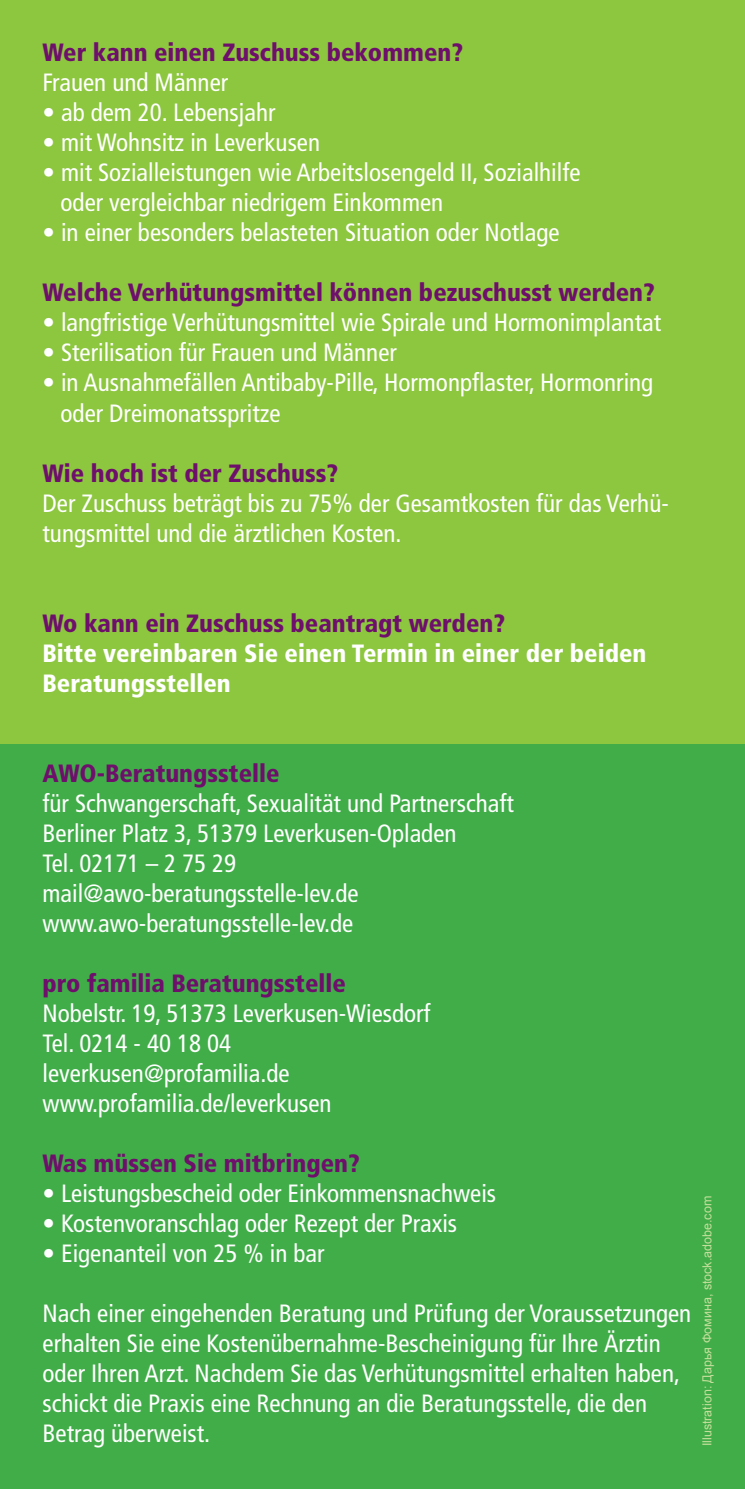
<style>
.page{position:relative;width:745px;height:1489px;background:#fff}
.page>*{position:absolute;margin:0;border:0;box-sizing:border-box;transform-origin:0 0}
.t1{font:condensed 25px/30px "Frutiger LT";color:#fff}
.t2{font:900 condensed 25px "Frutiger LT";color:#6e0f6c}
.t3{font:900 condensed 25px/30px "Frutiger LT";color:#fff}
.t4{font:12.5px "Arial";color:#c4df9b}
</style>
<div class="page">
<div style="left:0;top:0;width:744px;height:744px;background:#8dc63f"></div>
<div style="left:0;top:744px;width:744px;height:744px;background:#41ad49"></div>
<p class="t2" style="left:43px;top:38px;width:421px">Wer kann einen Zuschuss bekommen?</p>
<p class="t1" style="left:43px;top:68px;width:187px">Frauen und Männer</p>
<p class="t1" style="left:43px;top:98px;width:234px">• ab dem 20. Lebensjahr</p>
<p class="t1" style="left:43px;top:128px;width:279px">• mit Wohnsitz in Leverkusen</p>
<p class="t1" style="left:61px;top:158px;width:521px;text-indent:-18px">• mit Sozialleistungen wie Arbeitslosengeld II, Sozialhilfe oder vergleichbar niedrigem Einkommen</p>
<p class="t1" style="left:43px;top:218px;width:518px">• in einer besonders belasteten Situation oder Notlage</p>
<p class="t2" style="left:43px;top:278px;width:613px">Welche Verhütungsmittel können bezuschusst werden?</p>
<p class="t1" style="left:43px;top:308px;width:619px">• langfristige Verhütungsmittel wie Spirale und Hormonimplantat</p>
<p class="t1" style="left:43px;top:338px;width:355px">• Sterilisation für Frauen und Männer</p>
<p class="t1" style="left:61px;top:368px;width:594px;text-indent:-18px">• in Ausnahmefällen Antibaby-Pille, Hormonpflaster, Hormonring oder Dreimonatsspritze</p>
<p class="t2" style="left:43px;top:458px;width:297px">Wie hoch ist der Zuschuss?</p>
<p class="t1" style="left:43px;top:488px;width:627px">Der Zuschuss beträgt bis zu 75% der Gesamtkosten für das Verhü&shy;tungsmittel und die ärztlichen Kosten.</p>
<p class="t2" style="left:43px;top:608px;width:463px">Wo kann ein Zuschuss beantragt werden?</p>
<p class="t3" style="left:43px;top:638px;width:605px">Bitte vereinbaren Sie einen Termin in einer der beiden<br>Beratungsstellen</p>
<p class="t2" style="left:43px;top:758px;width:238px">AWO-Beratungsstelle</p>
<p class="t1" style="left:43px;top:788px;width:472px">für Schwangerschaft, Sexualität und Partnerschaft Berliner Platz 3, 51379 Leverkusen-Opladen<br>Tel. 02171 – 2 75 29 mail@awo-beratungsstelle-lev.de www.awo-beratungsstelle-lev.de</p>
<p class="t2" style="left:43px;top:968px;width:304px">pro familia Beratungsstelle</p>
<p class="t1" style="left:43px;top:998px;width:389px">Nobelstr. 19, 51373 Leverkusen-Wiesdorf<br>Tel. 0214 - 40 18 04 leverkusen@profamilia.de www.profamilia.de/leverkusen</p>
<p class="t2" style="left:43px;top:1148px;width:318px">Was müssen Sie mitbringen?</p>
<p class="t1" style="left:43px;top:1178px;width:455px">• Leistungsbescheid oder Einkommensnachweis</p>
<p class="t1" style="left:43px;top:1208px;width:416px">• Kostenvoranschlag oder Rezept der Praxis</p>
<p class="t1" style="left:43px;top:1238px;width:283px">• Eigenanteil von 25 % in bar</p>
<p class="t1" style="left:43px;top:1298px;width:650px">Nach einer eingehenden Beratung und Prüfung der Voraussetzungen erhalten Sie eine Kostenübernahme-Bescheinigung für Ihre Ärztin oder Ihren Arzt. Nachdem Sie das Verhütungsmittel erhalten haben, schickt die Praxis eine Rechnung an die Beratungsstelle, die den Betrag überweist.</p>
<p class="t4" style="left:698px;top:1446px;width:252px;rotate:-90deg">Illustration: Дарья Фомина, stock.adobe.com</p>
</div>
